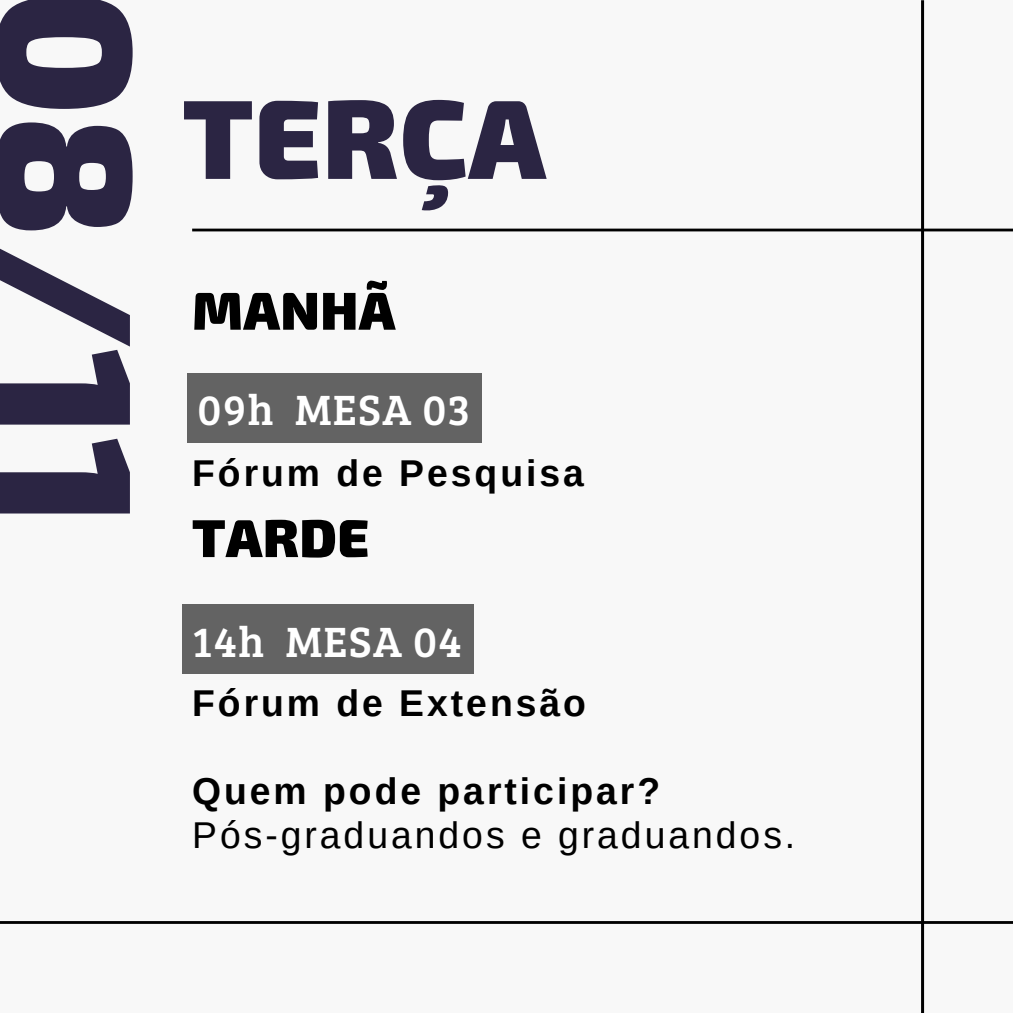
<style>
.page{position:relative;width:1013px;height:1013px;background:#fff}
.page>*{position:absolute;margin:0;border:0;box-sizing:border-box;transform-origin:0 0}
.t1{font:900 190.62px "Exo 2";color:#2b2543}
.t2{font:900 112.5px "Exo 2";letter-spacing:.01em;color:#2b2543}
.t3{font:900 53.25px "Exo 2";letter-spacing:.01em;color:#000}
.t4{font:43.75px "Bree Serif";letter-spacing:.03em;color:#fff}
.t5{font:700 37.25px "Arimo";letter-spacing:.08em;color:#000}
.t6{font:37.25px "Arimo";letter-spacing:.08em;color:#000}
</style>
<div class="page">
<div style="left:0;top:0;width:1012px;height:1012px;background:#f8f8f8"></div>
<div style="left:187px;top:373px;width:295px;height:69px;background:#636363"></div>
<hr style="left:0;top:921px;width:1012px;height:2px;background:#000">
<hr style="left:192px;top:229px;width:820px;height:2px;background:#000">
<hr style="left:921px;top:0;width:3px;height:1012px;background:#000">
<div style="left:182px;top:604px;width:291px;height:70px;background:#636363"></div>
<h1 class="t1" style="left:193px;top:-10px;width:539px;rotate:90deg">08/11</h1>
<h2 class="t2" style="left:183px;top:64px;width:364px">TERÇA</h2>
<h3 class="t3" style="left:192px;top:275px;width:205px">MANHÃ</h3>
<p class="t4" style="left:198px;top:378px;width:274px">09h MESA 03</p>
<p class="t5" style="left:192px;top:453px;width:393px">Fórum de Pesquisa</p>
<h3 class="t3" style="left:192px;top:502px;width:178px">TARDE</h3>
<p class="t4" style="left:192px;top:609px;width:271px">14h MESA 04</p>
<p class="t5" style="left:192px;top:682px;width:395px">Fórum de Extensão</p>
<p class="t5" style="left:192px;top:770px;width:469px">Quem pode participar?</p>
<p class="t6" style="left:192px;top:814px;width:604px">Pós-graduandos e graduandos.</p>
</div>
